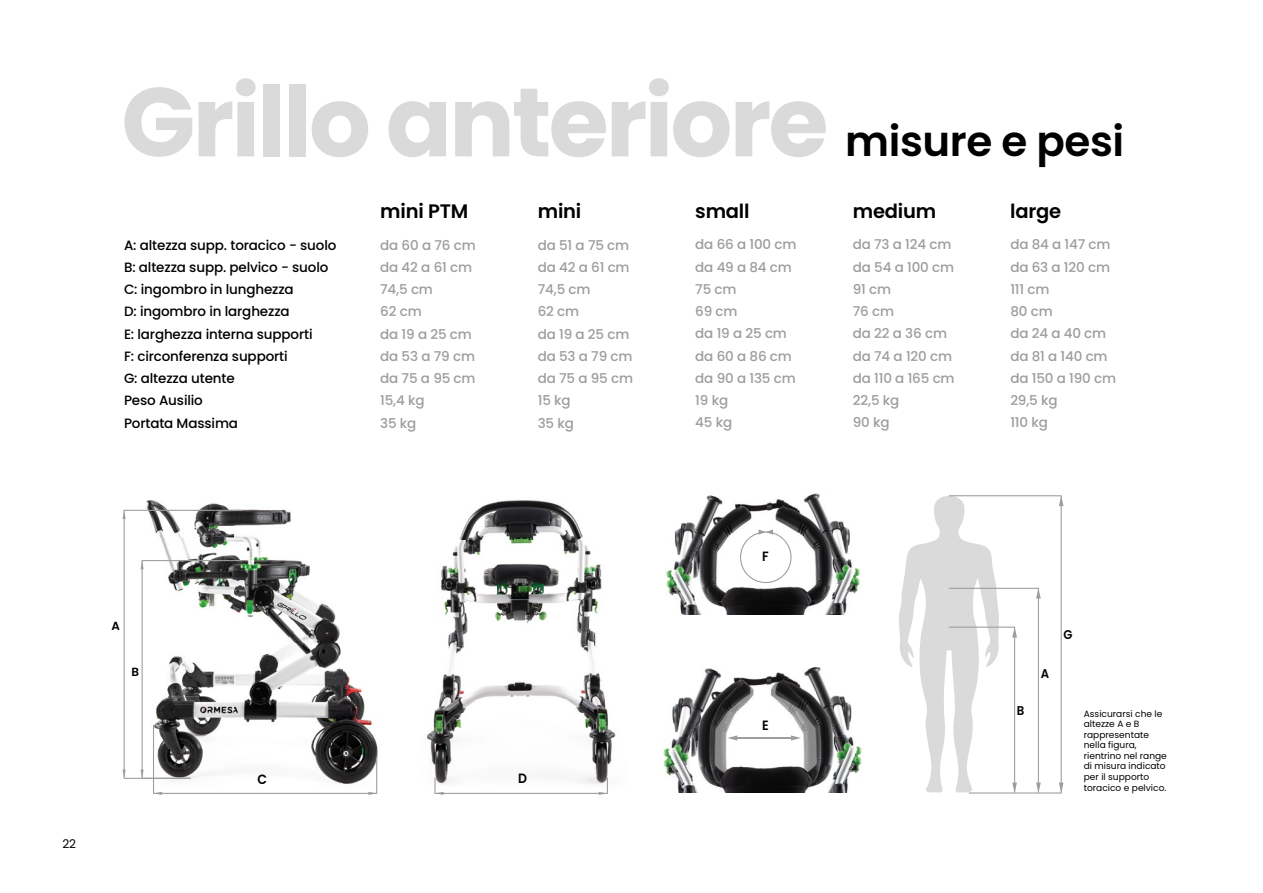
<style>
.page{position:relative;width:1263px;height:893px;background:#fff}
.page>*{position:absolute;margin:0;border:0;box-sizing:border-box;transform-origin:0 0}
.t1{font:700 97.5px "Poppins";letter-spacing:-.03em;color:#dadada}
.t2{font:600 42px "Poppins";letter-spacing:-.01em;color:#000}
.t3{font:600 19.5px "Poppins";letter-spacing:-.01em;color:#000}
.t4{font:500 13.5px/22.2px "Poppins";letter-spacing:-.01em;color:#9d9d9c}
.t5{font:500 13.5px/22.2px "Poppins";letter-spacing:-.01em;color:#000}
.t6{font:600 13.5px "Poppins";color:#000;scale:.92 1}
.t7{font:600 12.75px "Poppins";color:#000;scale:.92 1}
.t8{font:12px "Poppins";color:#000}
.t9{font:600 11.85px "Poppins";color:#000}
.t10{font:9px/10.6px "Poppins";color:#000}
</style>
<div class="page">
<img style="left:427px;top:500px;width:189px;height:278px">
<img style="left:127px;top:500px;width:157px;height:10px">
<img style="left:666px;top:493px;width:195px;height:122px">
<img style="left:663px;top:667px;width:199px;height:126px">
<svg style="left:434px;top:778px;width:174px;height:17px"></svg>
<svg style="left:123px;top:510px;width:254px;height:285px"></svg>
<svg style="left:740px;top:529px;width:51px;height:54px"></svg>
<svg style="left:791px;top:735px;width:10px;height:6px"></svg>
<svg style="left:728px;top:735px;width:9px;height:6px"></svg>
<hr style="left:733px;top:737px;width:62px;height:1px;background:#9d9d9c">
<svg style="left:899px;top:495px;width:164px;height:299px"></svg>
<h1 class="t1" style="left:121px;top:66px;width:709px">Grillo anteriore</h1>
<h2 class="t2" style="left:845px;top:117px;width:281px">misure e pesi</h2>
<h3 class="t3" style="left:380px;top:200px;width:90px">mini PTM</h3>
<h3 class="t3" style="left:538px;top:200px;width:45px">mini</h3>
<h3 class="t3" style="left:695px;top:200px;width:56px">small</h3>
<h3 class="t3" style="left:853px;top:200px;width:85px">medium</h3>
<h3 class="t3" style="left:1010px;top:200px;width:52px">large</h3>
<p class="t5" style="left:124px;top:234px;width:214px">A: altezza supp. toracico - suolo<br>B: altezza supp. pelvico - suolo<br>C: ingombro in lunghezza<br>D: ingombro in larghezza<br>E: larghezza interna supporti<br>F: circonferenza supporti<br>G: altezza utente<br>Peso Ausilio<br>Portata Massima</p>
<p class="t4" style="left:380px;top:234px;width:97px">da 60 a 76 cm da 42 a 61 cm<br>74,5 cm<br>62 cm<br>da 19 a 25 cm da 53 a 79 cm da 75 a 95 cm<br>15,4 kg<br>35 kg</p>
<p class="t4" style="left:538px;top:234px;width:97px">da 51 a 75 cm da 42 a 61 cm<br>74,5 cm<br>62 cm<br>da 19 a 25 cm da 53 a 79 cm da 75 a 95 cm<br>15 kg<br>35 kg</p>
<p class="t4" style="left:695px;top:234px;width:103px">da 66 a 100 cm da 49 a 84 cm<br>75 cm<br>69 cm<br>da 19 a 25 cm da 60 a 86 cm da 90 a 135 cm<br>19 kg<br>45 kg</p>
<p class="t4" style="left:853px;top:234px;width:103px">da 73 a 124 cm da 54 a 100 cm<br>91 cm<br>76 cm<br>da 22 a 36 cm da 74 a 120 cm da 110 a 165 cm<br>22,5 kg<br>90 kg</p>
<p class="t4" style="left:1010px;top:234px;width:107px">da 84 a 147 cm da 63 a 120 cm<br>111 cm<br>80 cm<br>da 24 a 40 cm da 81 a 140 cm da 150 a 190 cm<br>29,5 kg<br>110 kg</p>
<p class="t9" style="left:112px;top:619px;width:10px">A</p>
<p class="t9" style="left:131px;top:664px;width:9px">B</p>
<p class="t8" style="left:62px;top:837px;width:15px">22</p>
<p class="t6" style="left:257px;top:771px;width:12px">C</p>
<p class="t6" style="left:518px;top:771px;width:11px">D</p>
<p class="t6" style="left:762px;top:549px;width:9px">F</p>
<p class="t6" style="left:762px;top:717px;width:9px">E</p>
<p class="t7" style="left:1017px;top:703px;width:10px">B</p>
<p class="t7" style="left:1041px;top:666px;width:11px">A</p>
<p class="t7" style="left:1063px;top:627px;width:11px">G</p>
<p class="t10" style="left:1084px;top:709px;width:85px">Assicurarsi che le altezze A e B rappresentate nella figura, rientrino nel range di misura indicato per il supporto toracico e pelvico.</p>
</div>
